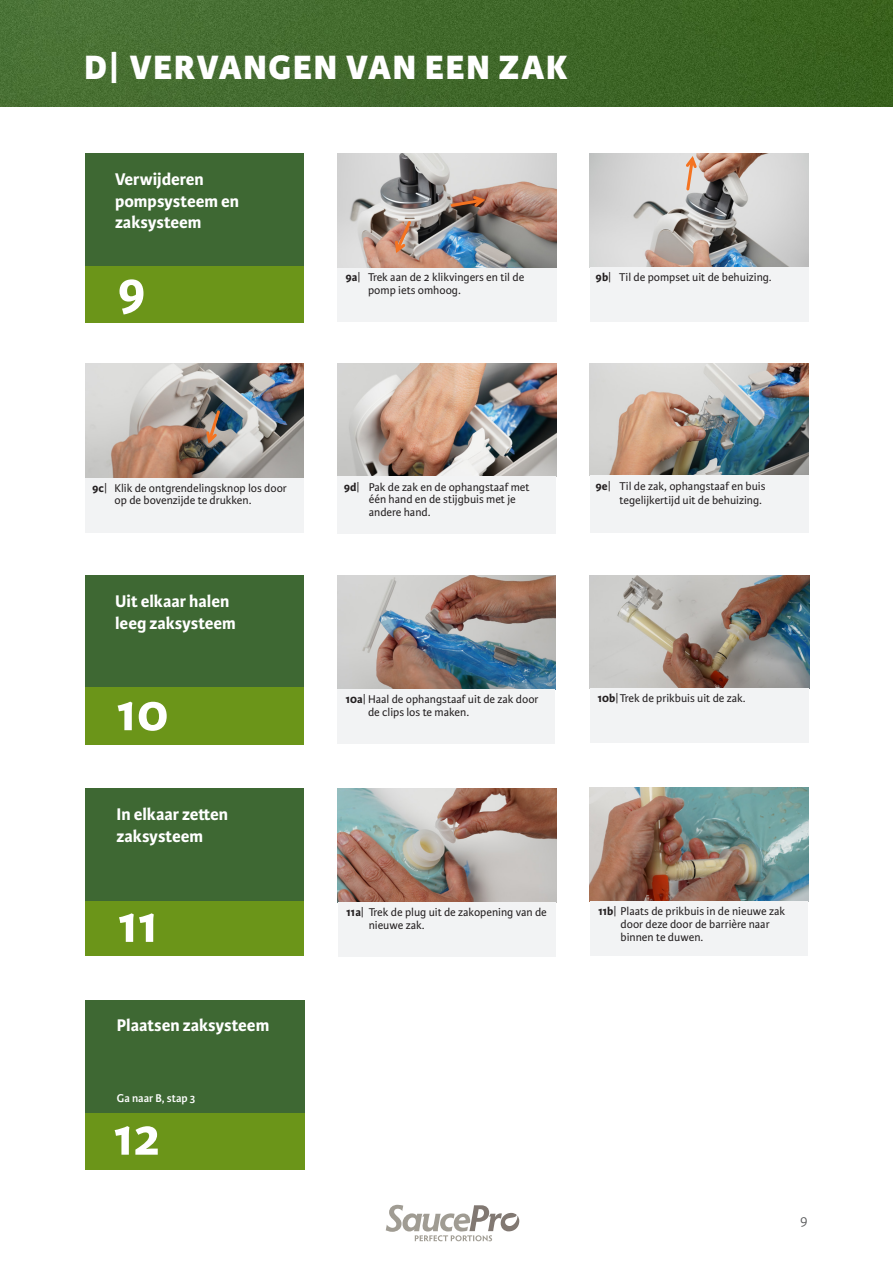
<style>
.page{position:relative;width:893px;height:1263px;background:#fff}
.page>*{position:absolute;margin:0;border:0;box-sizing:border-box;transform-origin:0 0}
.t1{font:700 54px "Karmina Sans";color:#fff}
.t2{font:800 36px "Karmina Sans";letter-spacing:.05em;color:#fff}
.t3{font:700 18px/21.6px "Karmina Sans";color:#fff}
.t4{font:300 15px "Karmina Sans";color:#57585a}
.t5{font:12px/12.8px "Karmina Sans";color:#231f20}
.t6{font:700 12px "Karmina Sans";color:#231f20}
.t7{font:600 12px "Karmina Sans";color:#fff}
.s1{font-weight:400}
.s2{font-weight:700}
</style>
<div class="page">
<img style="left:0;top:0;width:893px;height:106px">
<svg style="left:386px;top:1205px;width:133px;height:36px"></svg>
<div style="left:85px;top:153px;width:218px;height:114px;background:#3e6833"></div>
<div style="left:85px;top:266px;width:218px;height:56px;background:#6b9519"></div>
<div style="left:85px;top:575px;width:219px;height:114px;background:#3e6833"></div>
<div style="left:85px;top:687px;width:219px;height:58px;background:#6b9519"></div>
<img style="left:338px;top:364px;width:219px;height:112px">
<div style="left:338px;top:476px;width:218px;height:57px;background:#f2f3f4"></div>
<img style="left:590px;top:363px;width:219px;height:112px">
<div style="left:590px;top:475px;width:219px;height:58px;background:#f2f3f4"></div>
<img style="left:337px;top:575px;width:219px;height:114px">
<div style="left:337px;top:689px;width:218px;height:55px;background:#f2f3f4"></div>
<img style="left:590px;top:575px;width:219px;height:114px">
<div style="left:590px;top:689px;width:219px;height:54px;background:#f2f3f4"></div>
<div style="left:85px;top:788px;width:219px;height:113px;background:#3e6833"></div>
<div style="left:85px;top:901px;width:219px;height:55px;background:#6b9519"></div>
<div style="left:85px;top:1000px;width:220px;height:113px;background:#3e6833"></div>
<div style="left:85px;top:1113px;width:220px;height:57px;background:#6b9519"></div>
<img style="left:337px;top:153px;width:219px;height:115px">
<div style="left:337px;top:268px;width:219px;height:54px;background:#f2f3f4"></div>
<svg style="left:449px;top:194px;width:39px;height:16px"></svg>
<svg style="left:393px;top:218px;width:20px;height:38px"></svg>
<img style="left:590px;top:153px;width:219px;height:114px">
<div style="left:590px;top:267px;width:219px;height:55px;background:#f2f3f4"></div>
<svg style="left:683px;top:153px;width:16px;height:39px"></svg>
<img style="left:85px;top:364px;width:218px;height:114px">
<div style="left:85px;top:478px;width:218px;height:55px;background:#f2f3f4"></div>
<svg style="left:204px;top:408px;width:18px;height:39px"></svg>
<img style="left:338px;top:788px;width:218px;height:114px">
<div style="left:338px;top:902px;width:218px;height:55px;background:#f2f3f4"></div>
<img style="left:590px;top:787px;width:218px;height:114px">
<div style="left:590px;top:901px;width:218px;height:55px;background:#f2f3f4"></div>
<p class="t2" style="left:84px;top:47px;width:485px">D| VERVANGEN VAN EEN ZAK</p>
<p class="t3" style="left:115px;top:169px;width:90px">Verwijderen</p>
<p class="t3" style="left:115px;top:190px;width:126px">pompsysteem en</p>
<p class="t3" style="left:115px;top:212px;width:88px">zaksysteem</p>
<p class="t1" style="left:117px;top:259px;width:31px">9</p>
<p class="t6" style="left:345px;top:270px;width:17px">9a<span class="s1">|</span></p>
<p class="t6" style="left:596px;top:270px;width:17px">9b<span class="s1">|</span></p>
<p class="t5" style="left:619px;top:271px;width:154px">Til de pompset uit de behuizing.</p>
<p class="t5" style="left:368px;top:271px;width:158px">Trek aan de 2 klikvingers en til de pomp iets omhoog.</p>
<p class="t6" style="left:92px;top:481px;width:17px">9c<span class="s1">|</span></p>
<p class="t5" style="left:115px;top:482px;width:174px">Klik de ontgrendelingsknop los door op de bovenzijde te drukken.</p>
<p class="t3" style="left:115px;top:591px;width:116px">Uit elkaar halen</p>
<p class="t3" style="left:115px;top:613px;width:122px">leeg zaksysteem</p>
<p class="t1" style="left:116px;top:682px;width:54px">10</p>
<p class="t3" style="left:117px;top:804px;width:113px">In elkaar zetten zaksysteem</p>
<p class="t1" style="left:117px;top:893px;width:43px">11</p>
<p class="t3" style="left:117px;top:1015px;width:154px">Plaatsen zaksysteem</p>
<p class="t7" style="left:117px;top:1091px;width:80px">Ga naar B, stap 3</p>
<p class="t1" style="left:113px;top:1106px;width:50px">12</p>
<p class="t6" style="left:595px;top:479px;width:17px">9e<span class="s1">|</span></p>
<p class="t6" style="left:344px;top:480px;width:17px">9d<span class="s1">|</span></p>
<p class="t5" style="left:619px;top:479px;width:148px;line-height:14.4px">Til de zak, ophangstaaf en buis tegelijkertijd uit de behuizing.</p>
<p class="t5" style="left:369px;top:481px;width:162px">Pak de zak en de ophangstaaf met één hand en de stijgbuis met je andere hand.</p>
<p class="t5" style="left:368px;top:693px;width:172px;text-indent:-23px"><span class="s2">10a</span>| Haal de ophangstaaf uit de zak door de clips los te maken.</p>
<p class="t5" style="left:597px;top:692px;width:150px"><span class="s2">10b</span>|Trek de prikbuis uit de zak.</p>
<p class="t5" style="left:369px;top:906px;width:180px;text-indent:-23px"><span class="s2">11a</span>| Trek de plug uit de zakopening van de nieuwe zak.</p>
<p class="t5" style="left:621px;top:905px;width:166px;text-indent:-23px"><span class="s2">11b</span>| Plaats de prikbuis in de nieuwe zak door deze door de barrière naar binnen te duwen.</p>
<p class="t4" style="left:800px;top:1212px;width:10px">9</p>
</div>
